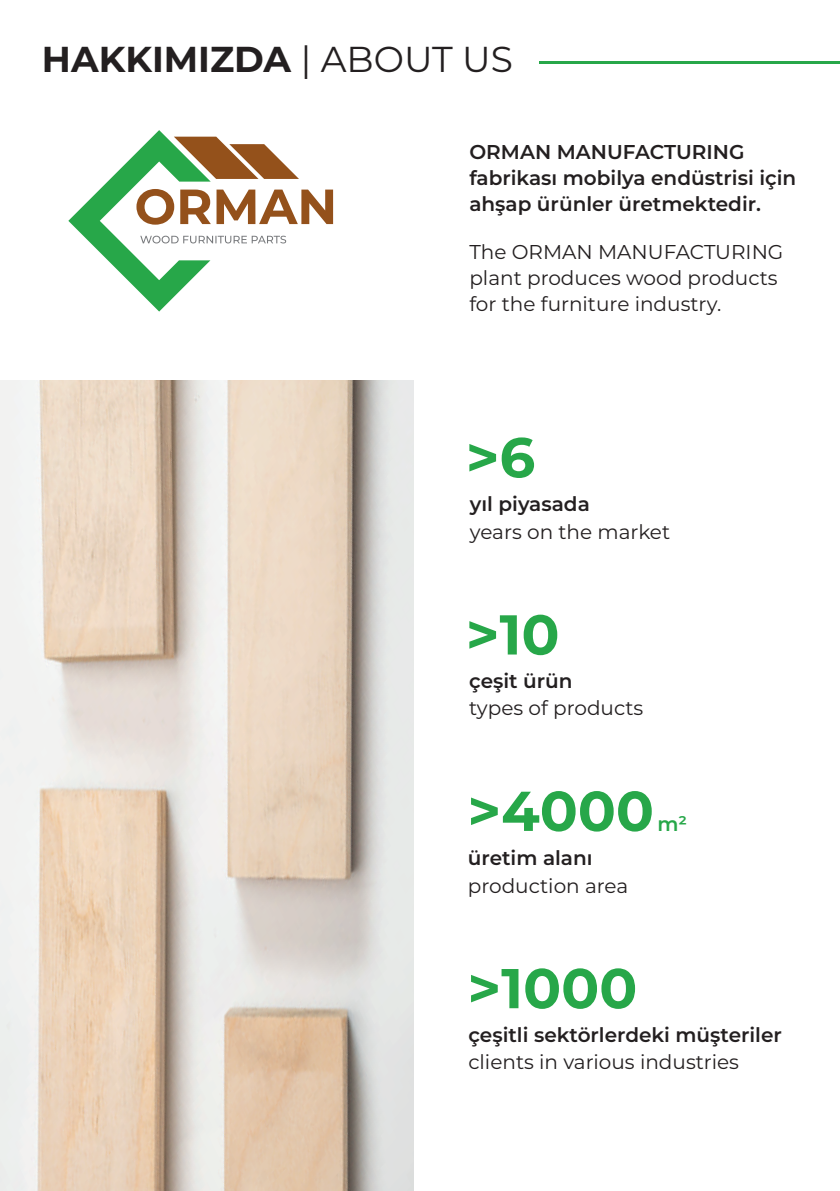
<style>
.page{position:relative;width:840px;height:1191px;background:#fff}
.page>*{position:absolute;margin:0;border:0;box-sizing:border-box;transform-origin:0 0}
.t1{font:700 56px "Montserrat";color:#27a749}
.t2{font:700 36px "Montserrat";color:#231f20}
.t3{font:20px/26.2px "Montserrat";color:#231f20}
.t4{font:600 20px/26.2px "Montserrat";color:#231f20}
.t5{font:600 20px "Montserrat";color:#27a749}
.s1{font-weight:400}
</style>
<div class="page">
<img style="left:0;top:380px;width:413px;height:811px">
<hr style="left:538px;top:61px;width:301px;height:3px;background:#27a749">
<svg style="left:68px;top:130px;width:265px;height:181px"></svg>
<h2 class="t2" style="left:42px;top:38px;width:472px">HAKKIMIZDA <span class="s1">| ABOUT US</span></h2>
<p class="t4" style="left:469px;top:138px;width:328px">ORMAN MANUFACTURING fabrikası mobilya endüstrisi için ahşap ürünler üretmektedir.</p>
<p class="t3" style="left:469px;top:239px;width:315px">The ORMAN MANUFACTURING plant produces wood products for the furniture industry.</p>
<h1 class="t1" style="left:465px;top:423px;width:71px">&gt;6</h1>
<p class="t4" style="left:469px;top:491px;width:121px">yıl piyasada</p>
<p class="t3" style="left:469px;top:518px;width:202px">years on the market</p>
<h1 class="t1" style="left:465px;top:600px;width:95px">&gt;10</h1>
<p class="t4" style="left:469px;top:667px;width:105px">çeşit ürün</p>
<p class="t3" style="left:469px;top:695px;width:176px">types of products</p>
<h1 class="t1" style="left:467px;top:776px;width:188px">&gt;4000</h1>
<p class="t4" style="left:467px;top:845px;width:126px">üretim alanı</p>
<p class="t3" style="left:467px;top:872px;width:162px">production area</p>
<p class="t5" style="left:657px;top:811px;width:31px">m²</p>
<h1 class="t1" style="left:467px;top:954px;width:171px">&gt;1000</h1>
<p class="t4" style="left:468px;top:1021px;width:315px">çeşitli sektörlerdeki müşteriler</p>
<p class="t3" style="left:468px;top:1049px;width:272px">clients in various industries</p>
</div>
